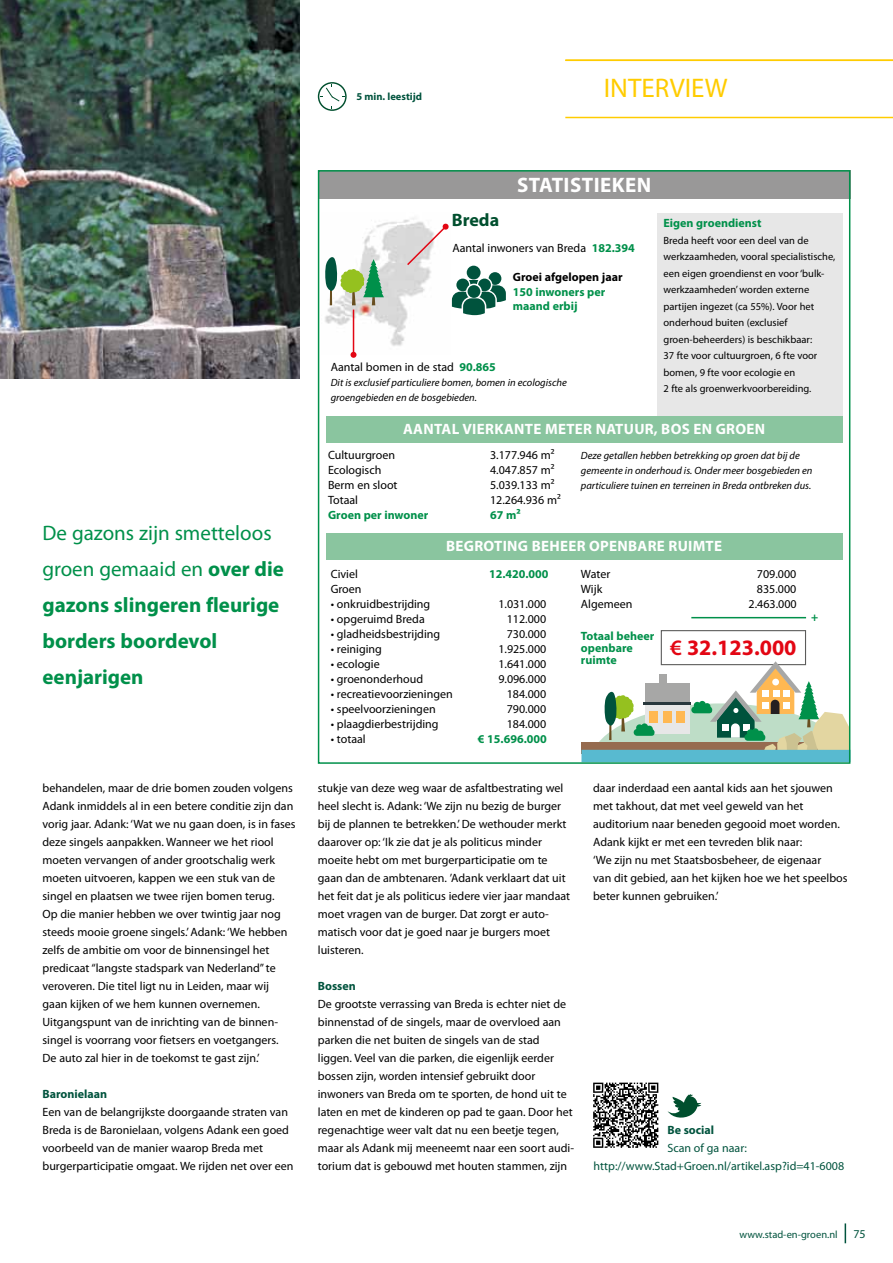
<style>
.page{position:relative;width:893px;height:1263px;background:#fff}
.page>*{position:absolute;margin:0;border:0;box-sizing:border-box;transform-origin:0 0}
.t1{font:27px "Myriad Pro";color:#fc0}
.t2{font:700 22.05px "Myriad Pro";color:#e30613}
.t3{font:700 21px/36px "Myriad Pro";color:#00904a}
.t4{font:700 21px "Myriad Pro";letter-spacing:.02em;color:#fff}
.t5{font:700 18px "Myriad Pro";color:#004f2e}
.t6{font:700 15px "Myriad Pro";letter-spacing:.02em;color:#fff}
.t7{font:12px/18px "Myriad Pro";color:#000}
.t8{font:700 12px/12px "Myriad Pro";color:#00904a}
.t9{font:12px/18px "Myriad Pro";color:#00533d}
.t10{font:700 12px "Myriad Pro";color:#00533d}
.t11{font:700 12px "Myriad Pro";color:#000}
.t12{font:10.5px/16.5px "Myriad Pro";color:#000}
.t13{font:italic 10.5px/15px "Myriad Pro";color:#000}
.t14{font:10.5px "Myriad Pro";color:#00533d}
.t15{font:700 10.5px "Myriad Pro";color:#00533d}
.s1{font-weight:400}
.s2{font-weight:700;color:#00904a}
.s3{font-weight:600}
</style>
<div class="page">
<svg style="left:845px;top:1223px;width:1px;height:20px"></svg>
<svg style="left:593px;top:1082px;width:65px;height:66px"></svg>
<svg style="left:667px;top:1094px;width:34px;height:23px"></svg>
<div style="left:318px;top:170px;width:532px;height:29px;background:#999898"></div>
<div style="left:657px;top:213px;width:186px;height:203px;background:#e7e7e7"></div>
<div style="left:327px;top:533px;width:516px;height:27px;background:#8ac59f"></div>
<div style="left:327px;top:416px;width:516px;height:27px;background:#8ac59f"></div>
<hr style="left:565px;top:117px;width:328px;height:1px;background:#fc0">
<hr style="left:565px;top:60px;width:328px;height:1px;background:#fc0">
<svg style="left:318px;top:82px;width:29px;height:29px"></svg>
<img style="left:0;top:0;width:300px;height:378px">
<img style="left:325px;top:218px;width:99px;height:136px">
<div style="left:661px;top:630px;width:145px;height:35px;background:#fff;border:1px solid #5c5c5b"></div>
<svg style="left:325px;top:255px;width:59px;height:50px"></svg>
<hr style="left:353px;top:310px;width:1px;height:45px;background:#e30613">
<svg style="left:350px;top:352px;width:6px;height:6px"></svg>
<svg style="left:581px;top:743px;width:11px;height:7px"></svg>
<div style="left:581px;top:750px;width:269px;height:12px;background:#58bad0"></div>
<svg style="left:592px;top:661px;width:255px;height:89px"></svg>
<div style="left:318px;top:170px;width:532px;height:594px;border:2px solid #00904a"></div>
<hr style="left:691px;top:617px;width:115px;height:1px;background:#00904a">
<svg style="left:405px;top:223px;width:101px;height:92px"></svg>
<p class="t15" style="left:357px;top:90px;width:67px">5 min. leestijd</p>
<h1 class="t1" style="left:604px;top:71px;width:125px">INTERVIEW</h1>
<h3 class="t3" style="left:43px;top:514px;width:243px"><span class="s1">De gazons zijn smetteloos groen gemaaid en</span> over die gazons slingeren fleurige borders boordevol eenjarigen</h3>
<p class="t7" style="left:43px;top:779px;width:255px">behandelen, maar de drie bomen zouden volgens Adank inmiddels al in een betere conditie zijn dan vorig jaar. Adank: ‘Wat we nu gaan doen, is in fases deze singels aanpakken. Wanneer we het riool moeten vervangen of ander grootschalig werk moeten uitvoeren, kappen we een stuk van de singel en plaatsen we twee rijen bomen terug.<br>Op die manier hebben we over twintig jaar nog steeds mooie groene singels.’ Adank: ‘We hebben zelfs de ambitie om voor de binnensingel het predicaat “langste stadspark van Nederland” te veroveren. Die titel ligt nu in Leiden, maar wij gaan kijken of we hem kunnen overnemen.<br>Uitgangspunt van de inrichting van de binnen&shy;singel is voorrang voor fietsers en voetgangers.<br>De auto zal hier in de toekomst te gast zijn.’</p>
<p class="t10" style="left:43px;top:1086px;width:66px">Baronielaan</p>
<p class="t7" style="left:43px;top:1103px;width:253px">Een van de belangrijkste doorgaande straten van Breda is de Baronielaan, volgens Adank een goed voorbeeld van de manier waarop Breda met burgerparticipatie omgaat. We rijden net over een</p>
<h3 class="t4" style="left:517px;top:171px;width:136px">Statistieken</h3>
<h3 class="t5" style="left:452px;top:209px;width:49px">Breda</h3>
<p class="t7" style="left:452px;top:239px;width:184px">Aantal inwoners van Breda <span class="s2">182.394</span></p>
<p class="t11" style="left:513px;top:270px;width:111px">Groei afgelopen jaar</p>
<p class="t8" style="left:513px;top:284px;width:94px;line-height:14.4px">150 inwoners per maand erbij</p>
<p class="t7" style="left:331px;top:358px;width:167px">Aantal bomen in de stad <span class="s2">90.865</span></p>
<p class="t13" style="left:331px;top:375px;width:238px">Dit is exclusief particuliere bomen, bomen in ecologische groengebieden en de bosgebieden.</p>
<p class="t8" style="left:663px;top:217px;width:99px">Eigen groendienst</p>
<p class="t12" style="left:663px;top:232px;width:173px">Breda heeft voor een deel van de werkzaamheden, vooral specialistische, een eigen groendienst en voor ‘bulk&shy;werkzaamheden’ worden externe partijen ingezet (ca 55%). Voor het onderhoud buiten (exclusief groen-beheerders) is beschikbaar:<br>37 fte voor cultuurgroen, 6 fte voor bomen, 9 fte voor ecologie en<br>2 fte als groenwerkvoorbereiding.</p>
<p class="t6" style="left:403px;top:419px;width:269px">Aantal vierkante meter natuur, bos</p>
<p class="t6" style="left:693px;top:419px;width:73px">en groen</p>
<p class="t7" style="left:328px;top:446px;width:68px">Cultuurgroen</p>
<p class="t7" style="left:490px;top:446px;width:66px">3.177.946 m²</p>
<p class="t7" style="left:328px;top:461px;width:55px">Ecologisch</p>
<p class="t7" style="left:490px;top:461px;width:66px">4.047.857 m²</p>
<p class="t7" style="left:328px;top:476px;width:71px">Berm en sloot</p>
<p class="t7" style="left:490px;top:476px;width:66px">5.039.133 m²</p>
<p class="t7" style="left:328px;top:491px;width:32px">Totaal</p>
<p class="t7" style="left:490px;top:491px;width:72px">12.264.936 m²</p>
<p class="t8" style="left:328px;top:509px;width:102px">Groen per inwoner</p>
<p class="t8" style="left:490px;top:509px;width:32px">67 m²</p>
<p class="t13" style="left:581px;top:448px;width:233px">Deze getallen hebben betrekking op groen dat bij de gemeente in onderhoud is. Onder meer bosgebieden en particuliere tuinen en terreinen in Breda ontbreken dus.</p>
<p class="t6" style="left:446px;top:536px;width:277px">Begroting beheer openbare ruimte</p>
<p class="t7" style="left:331px;top:564px;width:29px">Civiel</p>
<p class="t8" style="left:489px;top:567px;width:61px">12.420.000</p>
<p class="t7" style="left:331px;top:579px;width:32px">Groen</p>
<p class="t7" style="left:331px;top:594px;width:101px">• onkruidbestrijding</p>
<p class="t7" style="left:498px;top:594px;width:50px">1.031.000</p>
<p class="t7" style="left:331px;top:609px;width:96px">• opgeruimd Breda</p>
<p class="t7" style="left:507px;top:609px;width:41px">112.000</p>
<p class="t7" style="left:331px;top:624px;width:111px">• gladheidsbestrijding</p>
<p class="t7" style="left:507px;top:624px;width:41px">730.000</p>
<p class="t7" style="left:331px;top:639px;width:53px">• reiniging</p>
<p class="t7" style="left:498px;top:639px;width:50px">1.925.000</p>
<p class="t7" style="left:331px;top:654px;width:50px">• ecologie</p>
<p class="t7" style="left:498px;top:654px;width:50px">1.641.000</p>
<p class="t7" style="left:331px;top:669px;width:94px">• groenonderhoud</p>
<p class="t7" style="left:498px;top:669px;width:50px">9.096.000</p>
<p class="t7" style="left:331px;top:684px;width:124px">• recreatievoorzieningen</p>
<p class="t7" style="left:507px;top:684px;width:41px">184.000</p>
<p class="t7" style="left:331px;top:699px;width:106px">• speelvoorzieningen</p>
<p class="t7" style="left:507px;top:699px;width:41px">790.000</p>
<p class="t7" style="left:331px;top:714px;width:109px">• plaagdierbestrijding</p>
<p class="t7" style="left:507px;top:714px;width:41px">184.000</p>
<p class="t7" style="left:331px;top:729px;width:37px">• totaal</p>
<p class="t8" style="left:478px;top:732px;width:70px">€ 15.696.000</p>
<p class="t7" style="left:581px;top:564px;width:31px">Water</p>
<p class="t7" style="left:757px;top:564px;width:41px">709.000</p>
<p class="t7" style="left:581px;top:579px;width:23px">Wijk</p>
<p class="t7" style="left:757px;top:579px;width:41px">835.000</p>
<p class="t7" style="left:581px;top:594px;width:53px">Algemeen</p>
<p class="t7" style="left:749px;top:594px;width:50px">2.463.000</p>
<p class="t8" style="left:581px;top:629px;width:75px">Totaal beheer openbare ruimte</p>
<h2 class="t2" style="left:670px;top:633px;width:128px"><span class="s3">€</span> 32.123.000</h2>
<p class="t8" style="left:811px;top:610px;width:9px">+</p>
<p class="t7" style="left:318px;top:779px;width:254px">stukje van deze weg waar de asfaltbestrating wel heel slecht is. Adank: ‘We zijn nu bezig de burger bij de plannen te betrekken.’ De wethouder merkt daarover op: ‘Ik zie dat je als politicus minder moeite hebt om met burgerparticipatie om te gaan dan de ambtenaren. ’Adank verklaart dat uit het feit dat je als politicus iedere vier jaar mandaat moet vragen van de burger. Dat zorgt er auto&shy;matisch voor dat je goed naar je burgers moet luisteren.</p>
<p class="t10" style="left:318px;top:978px;width:40px">Bossen</p>
<p class="t7" style="left:318px;top:995px;width:258px">De grootste verrassing van Breda is echter niet de binnenstad of de singels, maar de overvloed aan parken die net buiten de singels van de stad liggen. Veel van die parken, die eigenlijk eerder bossen zijn, worden intensief gebruikt door inwoners van Breda om te sporten, de hond uit te laten en met de kinderen op pad te gaan. Door het regenachtige weer valt dat nu een beetje tegen, maar als Adank mij meeneemt naar een soort audi&shy;torium dat is gebouwd met houten stammen, zijn</p>
<p class="t7" style="left:593px;top:779px;width:256px">daar inderdaad een aantal kids aan het sjouwen met takhout, dat met veel geweld van het auditorium naar beneden gegooid moet worden.<br>Adank kijkt er met een tevreden blik naar:<br>‘We zijn nu met Staatsbosbeheer, de eigenaar<br>van dit gebied, aan het kijken hoe we het speelbos beter kunnen gebruiken.’</p>
<p class="t10" style="left:667px;top:1122px;width:48px">Be social</p>
<p class="t9" style="left:594px;top:1139px;width:252px;text-indent:74px">Scan of ga naar: http://www.Stad+Groen.nl/artikel.asp?id=41-6008</p>
<p class="t14" style="left:739px;top:1228px;width:100px">www.stad-en-groen.nl</p>
<p class="t9" style="left:853px;top:1224px;width:14px">75</p>
</div>
